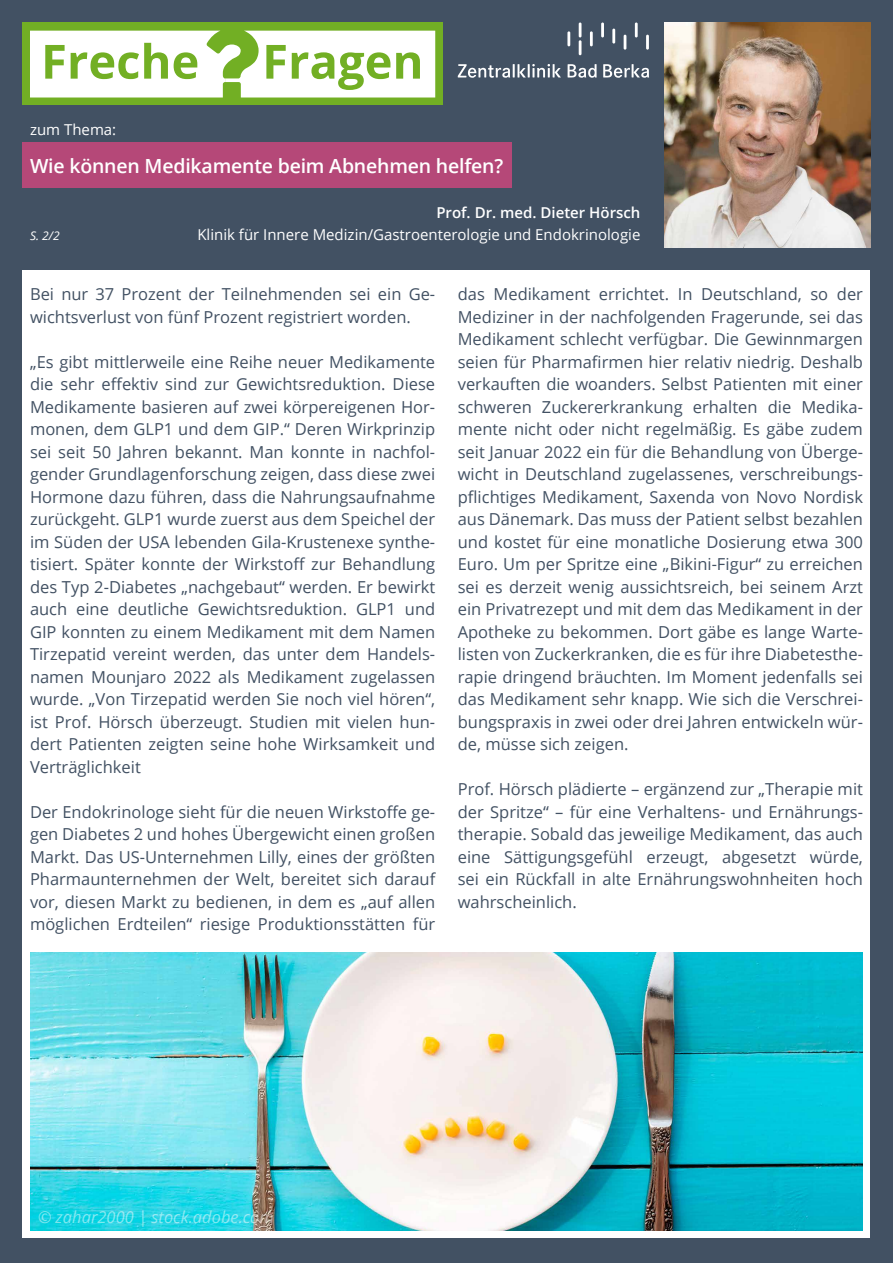
<style>
.page{position:relative;width:893px;height:1263px;background:#425163}
.page>*{position:absolute;margin:0;border:0;box-sizing:border-box;transform-origin:0 0}
.t1{font:600 19.5px "Open Sans";letter-spacing:-.01em;color:#fff}
.t2{font:16.5px/22.5px "Open Sans";color:#425163;text-align:justify}
.t3{font:italic 16.5px "Open Sans";color:#fff}
.t4{font:15px "Open Sans";color:#fff}
.t5{font:600 15px "Open Sans";color:#fff}
.t6{font:italic 12px "Open Sans";color:#fff}
</style>
<div class="page">
<hr style="left:567px;top:31px;width:3px;height:15px;background:#fff">
<svg style="left:579px;top:22px;width:2px;height:33px"></svg>
<hr style="left:590px;top:31px;width:3px;height:15px;background:#fff">
<hr style="left:601px;top:22px;width:3px;height:15px;background:#fff">
<hr style="left:612px;top:29px;width:3px;height:15px;background:#fff">
<svg style="left:624px;top:35px;width:2px;height:15px"></svg>
<hr style="left:635px;top:22px;width:3px;height:15px;background:#fff">
<hr style="left:646px;top:35px;width:3px;height:15px;background:#fff">
<svg style="left:458px;top:64px;width:103px;height:14px"></svg>
<svg style="left:568px;top:64px;width:81px;height:14px"></svg>
<div style="left:23px;top:22px;width:420px;height:83px;background:#72af24"></div>
<svg style="left:30px;top:31px;width:405px;height:67px"></svg>
<div style="left:23px;top:142px;width:488px;height:46px;background:#b54878"></div>
<img style="left:664px;top:23px;width:206px;height:225px">
<div style="left:22px;top:270px;width:848px;height:968px;background:#fff"></div>
<img style="left:30px;top:953px;width:833px;height:277px">
<p class="t4" style="left:30px;top:119px;width:88px">zum Thema:</p>
<p class="t1" style="left:30px;top:152px;width:475px">Wie können Medikamente beim Abnehmen helfen?</p>
<p class="t6" style="left:30px;top:227px;width:31px">S. 2/2</p>
<p class="t5" style="left:436px;top:202px;width:206px">Prof. Dr. med. Dieter Hörsch</p>
<p class="t4" style="left:197px;top:224px;width:445px">Klinik für Innere Medizin/Gastroenterologie und Endokrinologie</p>
<p class="t2" style="left:30px;top:282px;width:407px">Bei nur 37 Prozent der Teilnehmenden sei ein Ge&shy;wichtsverlust von fünf Prozent registriert worden.</p>
<p class="t2" style="left:30px;top:350px;width:407px">„Es gibt mittlerweile eine Reihe neuer Medikamente die sehr effektiv sind zur Gewichtsreduktion. Diese Medikamente basieren auf zwei körpereigenen Hor&shy;monen, dem GLP1 und dem GIP.“ Deren Wirkprinzip sei seit 50 Jahren bekannt. Man konnte in nachfol&shy;gender Grundlagenforschung zeigen, dass diese zwei Hormone dazu führen, dass die Nahrungsaufnahme zurückgeht. GLP1 wurde zuerst aus dem Speichel der im Süden der USA lebenden Gila-Krustenexe synthe&shy;tisiert. Später konnte der Wirkstoff zur Behandlung des Typ 2-Diabetes „nachgebaut“ werden. Er bewirkt auch eine deutliche Gewichtsreduktion. GLP1 und GIP konnten zu einem Medikament mit dem Namen Tirzepatid vereint werden, das unter dem Handels&shy;namen Mounjaro 2022 als Medikament zugelassen wurde. „Von Tirzepatid werden Sie noch viel hören“, ist Prof. Hörsch überzeugt. Studien mit vielen hun&shy;dert Patienten zeigten seine hohe Wirksamkeit und Verträglichkeit</p>
<p class="t2" style="left:30px;top:800px;width:407px">Der Endokrinologe sieht für die neuen Wirkstoffe ge&shy;gen Diabetes 2 und hohes Übergewicht einen großen Markt. Das US-Unternehmen Lilly, eines der größten Pharmaunternehmen der Welt, bereitet sich darauf vor, diesen Markt zu bedienen, in dem es „auf allen möglichen Erdteilen“ riesige Produktionsstätten für</p>
<p class="t2" style="left:458px;top:282px;width:407px">das Medikament errichtet. In Deutschland, so der Mediziner in der nachfolgenden Fragerunde, sei das Medikament schlecht verfügbar. Die Gewinnmargen seien für Pharmafirmen hier relativ niedrig. Deshalb verkauften die woanders. Selbst Patienten mit einer schweren Zuckererkrankung erhalten die Medika&shy;mente nicht oder nicht regelmäßig. Es gäbe zudem seit Januar 2022 ein für die Behandlung von Überge&shy;wicht in Deutschland zugelassenes, verschreibungs&shy;pflichtiges Medikament, Saxenda von Novo Nordisk aus Dänemark. Das muss der Patient selbst bezahlen und kostet für eine monatliche Dosierung etwa 300<br>Euro. Um per Spritze eine „Bikini-Figur“ zu erreichen sei es derzeit wenig aussichtsreich, bei seinem Arzt ein Privatrezept und mit dem das Medikament in der Apotheke zu bekommen. Dort gäbe es lange Warte&shy;listen von Zuckerkranken, die es für ihre Diabetesthe&shy;rapie dringend bräuchten. Im Moment jedenfalls sei das Medikament sehr knapp. Wie sich die Verschrei&shy;bungspraxis in zwei oder drei Jahren entwickeln wür&shy;de, müsse sich zeigen.</p>
<p class="t2" style="left:458px;top:778px;width:407px">Prof. Hörsch plädierte – ergänzend zur „Therapie mit der Spritze“ – für eine Verhaltens- und Ernährungs&shy;therapie. Sobald das jeweilige Medikament, das auch eine Sättigungsgefühl erzeugt, abgesetzt würde, sei ein Rückfall in alte Ernährungswohnheiten hoch wahrscheinlich.</p>
<p class="t3" style="left:38px;top:1205px;width:238px">© zahar2000 | stock.adobe.com</p>
</div>
